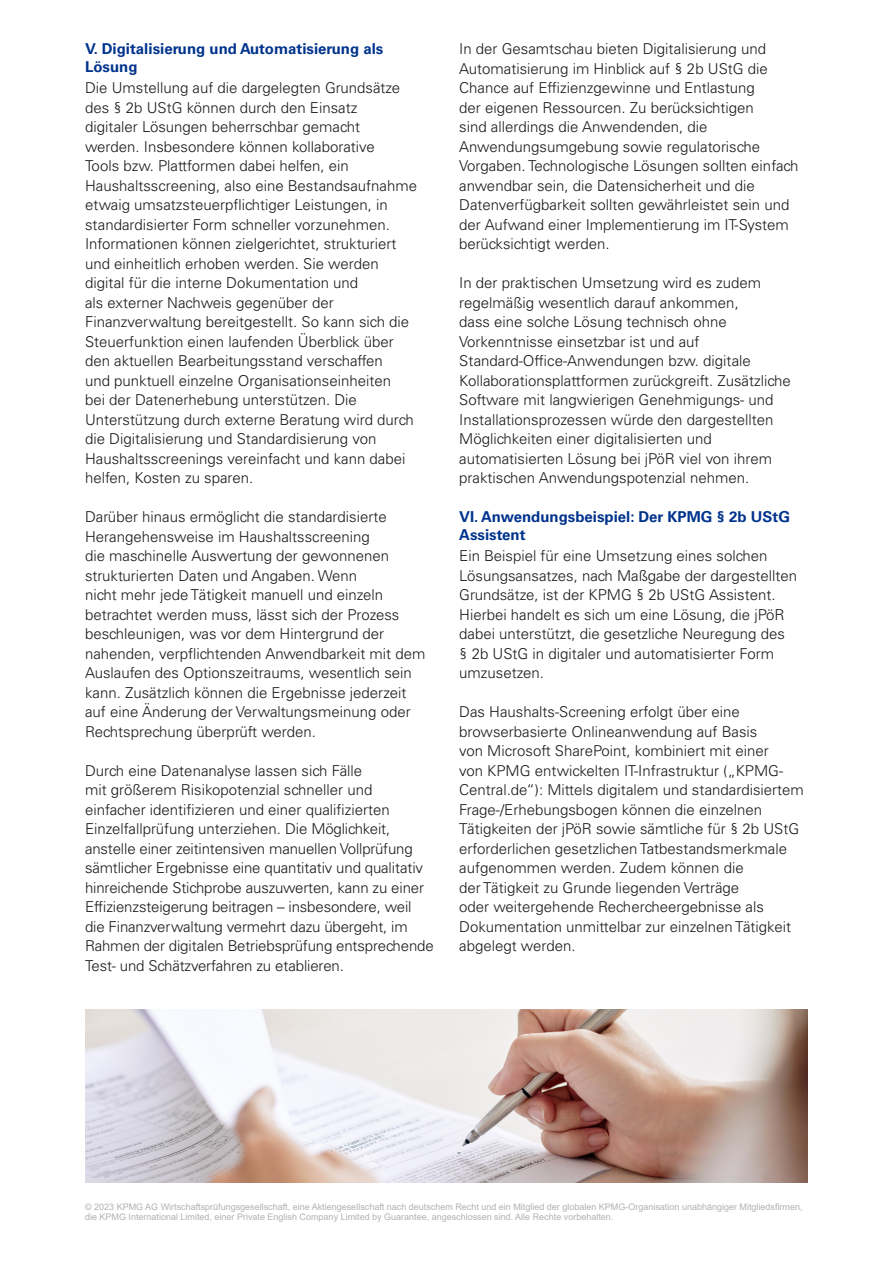
<style>
.page{position:relative;width:893px;height:1263px;background:#fff}
.page>*{position:absolute;margin:0;border:0;box-sizing:border-box;transform-origin:0 0}
.t1{font:300 15px/19.5px "Univers LT Std";color:#1a1a18}
.t2{font:700 15px/18px "Univers LT Std";color:#00338d}
.t3{font:9px/10.8px "Arial";color:#b2b2b2}
</style>
<div class="page">
<img style="left:85px;top:1010px;width:723px;height:172px">
<p class="t2" style="left:85px;top:40px;width:300px">V. Digitalisierung und Automatisierung als<br>Lösung</p>
<p class="t1" style="left:85px;top:78px;width:334px">Die Umstellung auf die dargelegten Grundsätze des § 2b UStG können durch den Einsatz<br>digitaler Lösungen beherrschbar gemacht werden. Insbesondere können kollaborative<br>Tools bzw. Plattformen dabei helfen, ein Haushaltsscreening, also eine Bestandsaufnahme etwaig umsatzsteuerpflichtiger Leistungen, in standardisierter Form schneller vorzunehmen.<br>Informationen können zielgerichtet, strukturiert und einheitlich erhoben werden. Sie werden digital für die interne Dokumentation und<br>als externer Nachweis gegenüber der Finanzverwaltung bereitgestellt. So kann sich die Steuerfunktion einen laufenden Überblick über den aktuellen Bearbeitungsstand verschaffen<br>und punktuell einzelne Organisationseinheiten<br>bei der Datenerhebung unterstützen. Die Unterstützung durch externe Beratung wird durch die Digitalisierung und Standardisierung von Haushaltsscreenings vereinfacht und kann dabei helfen, Kosten zu sparen.</p>
<p class="t1" style="left:85px;top:507px;width:342px">Darüber hinaus ermöglicht die standardisierte Herangehensweise im Haushaltsscreening<br>die maschinelle Auswertung der gewonnenen strukturierten Daten und Angaben. Wenn<br>nicht mehr jede Tätigkeit manuell und einzeln betrachtet werden muss, lässt sich der Prozess beschleunigen, was vor dem Hintergrund der nahenden, verpflichtenden Anwendbarkeit mit dem Auslaufen des Optionszeitraums, wesentlich sein kann. Zusätzlich können die Ergebnisse jederzeit auf eine Änderung der Verwaltungsmeinung oder Rechtsprechung überprüft werden.</p>
<p class="t1" style="left:85px;top:760px;width:350px">Durch eine Datenanalyse lassen sich Fälle<br>mit größerem Risikopotenzial schneller und einfacher identifizieren und einer qualifizierten Einzelfallprüfung unterziehen. Die Möglichkeit, anstelle einer zeitintensiven manuellen Vollprüfung sämtlicher Ergebnisse eine quantitativ und qualitativ hinreichende Stichprobe auszuwerten, kann zu einer Effizienzsteigerung beitragen – insbesondere, weil die Finanzverwaltung vermehrt dazu übergeht, im Rahmen der digitalen Betriebsprüfung entsprechende Test- und Schätzverfahren zu etablieren.</p>
<p class="t1" style="left:459px;top:39px;width:341px">In der Gesamtschau bieten Digitalisierung und Automatisierung im Hinblick auf § 2b UStG die Chance auf Effizienzgewinne und Entlastung<br>der eigenen Ressourcen. Zu berücksichtigen<br>sind allerdings die Anwendenden, die Anwendungsumgebung sowie regulatorische Vorgaben. Technologische Lösungen sollten einfach anwendbar sein, die Datensicherheit und die Datenverfügbarkeit sollten gewährleistet sein und der Aufwand einer Implementierung im IT-System berücksichtigt werden.</p>
<p class="t1" style="left:459px;top:273px;width:333px">In der praktischen Umsetzung wird es zudem regelmäßig wesentlich darauf ankommen,<br>dass eine solche Lösung technisch ohne Vorkenntnisse einsetzbar ist und auf Standard-Office-Anwendungen bzw. digitale Kollaborationsplattformen zurückgreift. Zusätzliche Software mit langwierigen Genehmigungs- und Installationsprozessen würde den dargestellten Möglichkeiten einer digitalisierten und automatisierten Lösung bei jPöR viel von ihrem praktischen Anwendungspotenzial nehmen.</p>
<p class="t2" style="left:459px;top:508px;width:332px">VI. Anwendungsbeispiel: Der KPMG § 2b UStG<br>Assistent</p>
<p class="t1" style="left:459px;top:546px;width:339px">Ein Beispiel für eine Umsetzung eines solchen Lösungsansatzes, nach Maßgabe der dargestellten Grundsätze, ist der KPMG § 2b UStG Assistent.<br>Hierbei handelt es sich um eine Lösung, die jPöR dabei unterstützt, die gesetzliche Neuregung des<br>§ 2b UStG in digitaler und automatisierter Form umzusetzen.</p>
<p class="t1" style="left:459px;top:702px;width:346px">Das Haushalts-Screening erfolgt über eine browserbasierte Onlineanwendung auf Basis<br>von Microsoft SharePoint, kombiniert mit einer<br>von KPMG entwickelten IT-Infrastruktur („KPMG-Central.de“): Mittels digitalem und standardisiertem Frage-/Erhebungsbogen können die einzelnen Tätigkeiten der jPöR sowie sämtliche für § 2b UStG erforderlichen gesetzlichen Tatbestandsmerkmale aufgenommen werden. Zudem können die<br>der Tätigkeit zu Grunde liegenden Verträge<br>oder weitergehende Rechercheergebnisse als Dokumentation unmittelbar zur einzelnen Tätigkeit abgelegt werden.</p>
<p class="t3" style="left:85px;top:1201px;width:719px">© 2023 KPMG AG Wirtschaftsprüfungsgesellschaft, eine Aktiengesellschaft nach deutschem Recht und ein Mitglied der globalen KPMG-Organisation unabhängiger Mitgliedsfirmen, die KPMG International Limited, einer Private English Company Limited by Guarantee, angeschlossen sind. Alle Rechte vorbehalten.</p>
</div>
